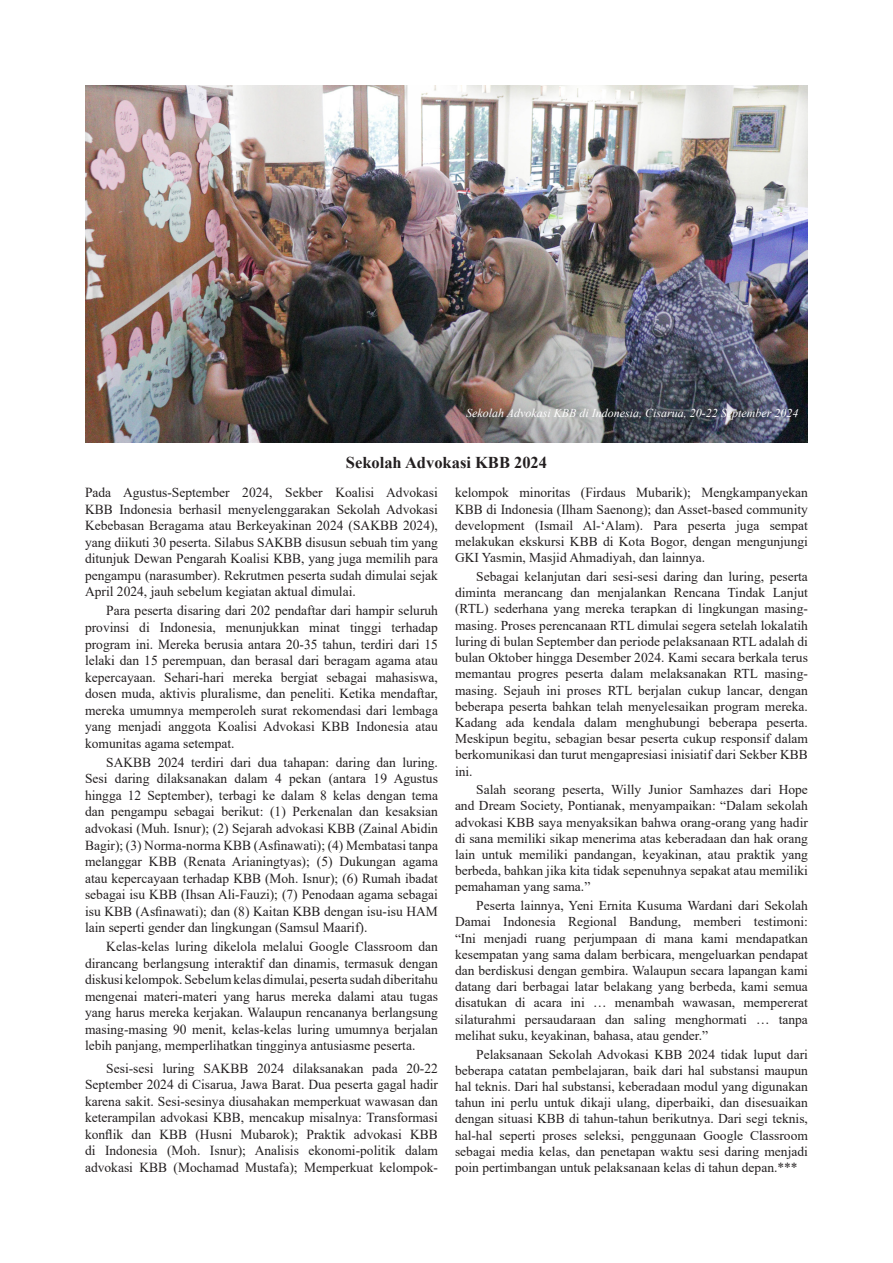
<style>
.page{position:relative;width:893px;height:1263px;background:#fff}
.page>*{position:absolute;margin:0;border:0;box-sizing:border-box;transform-origin:0 0}
.Sub_Sub_Bab{font:700 16.5px "Times New Roman";color:#231f20}
.Isi{font:13.8px/16.5px "Times New Roman";color:#231f20;text-align:justify}
.Isi-2{font:13.5px/16.2px "Times New Roman";color:#231f20;text-align:justify}
.Isi-3{font:italic 12px "Times New Roman";color:#fff}
</style>
<div class="page">
<img style="left:85px;top:85px;width:723px;height:357px">
<p class="Isi-3" style="left:466px;top:405px;width:334px">Sekolah Advokasi KBB di Indonesia, Cisarua, 20-22 September 2024</p>
<p class="Sub_Sub_Bab" style="left:346px;top:451px;width:203px">Sekolah Advokasi KBB 2024</p>
<p class="Isi" style="left:85px;top:484px;width:354px">Pada Agustus-September 2024, Sekber Koalisi Advokasi KBB Indonesia berhasil menyelenggarakan Sekolah Advokasi Kebebasan Beragama atau Berkeyakinan 2024 (SAKBB 2024), yang diikuti 30 peserta. Silabus SAKBB disusun sebuah tim yang ditunjuk Dewan Pengarah Koalisi KBB, yang juga memilih para pengampu (narasumber). Rekrutmen peserta sudah dimulai sejak April 2024, jauh sebelum kegiatan aktual dimulai.</p>
<p class="Isi" style="left:85px;top:602px;width:354px;text-indent:21px">Para peserta disaring dari 202 pendaftar dari hampir seluruh provinsi di Indonesia, menunjukkan minat tinggi terhadap program ini. Mereka berusia antara 20-35 tahun, terdiri dari 15 lelaki dan 15 perempuan, dan berasal dari beragam agama atau kepercayaan. Sehari-hari mereka bergiat sebagai mahasiswa, dosen muda, aktivis pluralisme, dan peneliti. Ketika mendaftar, mereka umumnya memperoleh surat rekomendasi dari lembaga yang menjadi anggota Koalisi Advokasi KBB Indonesia atau komunitas agama setempat.</p>
<p class="Isi" style="left:85px;top:753px;width:354px;text-indent:21px">SAKBB 2024 terdiri dari dua tahapan: daring dan luring.<br>Sesi daring dilaksanakan dalam 4 pekan (antara 19 Agustus hingga 12 September), terbagi ke dalam 8 kelas dengan tema dan pengampu sebagai berikut: (1) Perkenalan dan kesaksian advokasi (Muh. Isnur); (2) Sejarah advokasi KBB (Zainal Abidin Bagir); (3) Norma-norma KBB (Asfinawati); (4) Membatasi tanpa melanggar KBB (Renata Arianingtyas); (5) Dukungan agama atau kepercayaan terhadap KBB (Moh. Isnur); (6) Rumah ibadat sebagai isu KBB (Ihsan Ali-Fauzi); (7) Penodaan agama sebagai isu KBB (Asfinawati); dan (8) Kaitan KBB dengan isu-isu HAM lain seperti gender dan lingkungan (Samsul Maarif).</p>
<p class="Isi" style="left:85px;top:938px;width:354px;text-indent:21px">Kelas-kelas luring dikelola melalui Google Classroom dan dirancang berlangsung interaktif dan dinamis, termasuk dengan diskusi kelompok. Sebelum kelas dimulai, peserta sudah diberitahu mengenai materi-materi yang harus mereka dalami atau tugas yang harus mereka kerjakan. Walaupun rencananya berlangsung masing-masing 90 menit, kelas-kelas luring umumnya berjalan lebih panjang, memperlihatkan tingginya antusiasme peserta.</p>
<p class="Isi" style="left:85px;top:1059px;width:354px;text-indent:21px">Sesi-sesi luring SAKBB 2024 dilaksanakan pada 20-22<br>September 2024 di Cisarua, Jawa Barat. Dua peserta gagal hadir karena sakit. Sesi-sesinya diusahakan memperkuat wawasan dan keterampilan advokasi KBB, mencakup misalnya: Transformasi konflik dan KBB (Husni Mubarok); Praktik advokasi KBB di Indonesia (Moh. Isnur); Analisis ekonomi-politik dalam advokasi KBB (Mochamad Mustafa); Memperkuat kelompok-</p>
<p class="Isi" style="left:455px;top:484px;width:354px">kelompok minoritas (Firdaus Mubarik); Mengkampanyekan<br>KBB di Indonesia (Ilham Saenong); dan Asset-based community</p>
<p class="Isi-2" style="left:455px;top:517px;width:354px">development (Ismail Al-‘Alam). Para peserta juga sempat melakukan ekskursi KBB di Kota Bogor, dengan mengunjungi GKI Yasmin, Masjid Ahmadiyah, dan lainnya.</p>
<p class="Isi-2" style="left:455px;top:568px;width:354px;text-indent:21px">Sebagai kelanjutan dari sesi-sesi daring dan luring, peserta diminta merancang dan menjalankan Rencana Tindak Lanjut (RTL) sederhana yang mereka terapkan di lingkungan masing&shy;masing. Proses perencanaan RTL dimulai segera setelah lokalatih luring di bulan September dan periode pelaksanaan RTL adalah di bulan Oktober hingga Desember 2024. Kami secara berkala terus memantau progres peserta dalam melaksanakan RTL masing&shy;masing. Sejauh ini proses RTL berjalan cukup lancar, dengan beberapa peserta bahkan telah menyelesaikan program mereka.<br>Kadang ada kendala dalam menghubungi beberapa peserta.<br>Meskipun begitu, sebagian besar peserta cukup responsif dalam berkomunikasi dan turut mengapresiasi inisiatif dari Sekber KBB ini.</p>
<p class="Isi-2" style="left:455px;top:781px;width:354px;text-indent:21px">Salah seorang peserta, Willy Junior Samhazes dari Hope and Dream Society, Pontianak, menyampaikan: “Dalam sekolah advokasi KBB saya menyaksikan bahwa orang-orang yang hadir di sana memiliki sikap menerima atas keberadaan dan hak orang lain untuk memiliki pandangan, keyakinan, atau praktik yang berbeda, bahkan jika kita tidak sepenuhnya sepakat atau memiliki pemahaman yang sama.”</p>
<p class="Isi-2" style="left:455px;top:897px;width:354px;text-indent:21px">Peserta lainnya, Yeni Ernita Kusuma Wardani dari Sekolah Damai Indonesia Regional Bandung, memberi testimoni: “Ini menjadi ruang perjumpaan di mana kami mendapatkan kesempatan yang sama dalam berbicara, mengeluarkan pendapat dan berdiskusi dengan gembira. Walaupun secara lapangan kami datang dari berbagai latar belakang yang berbeda, kami semua disatukan di acara ini … menambah wawasan, mempererat silaturahmi persaudaraan dan saling menghormati … tanpa melihat suku, keyakinan, bahasa, atau gender.”</p>
<p class="Isi-2" style="left:455px;top:1045px;width:354px;text-indent:21px">Pelaksanaan Sekolah Advokasi KBB 2024 tidak luput dari beberapa catatan pembelajaran, baik dari hal substansi maupun hal teknis. Dari hal substansi, keberadaan modul yang digunakan tahun ini perlu untuk dikaji ulang, diperbaiki, dan disesuaikan dengan situasi KBB di tahun-tahun berikutnya. Dari segi teknis, hal-hal seperti proses seleksi, penggunaan Google Classroom sebagai media kelas, dan penetapan waktu sesi daring menjadi poin pertimbangan untuk pelaksanaan kelas di tahun depan.***</p>
</div>
